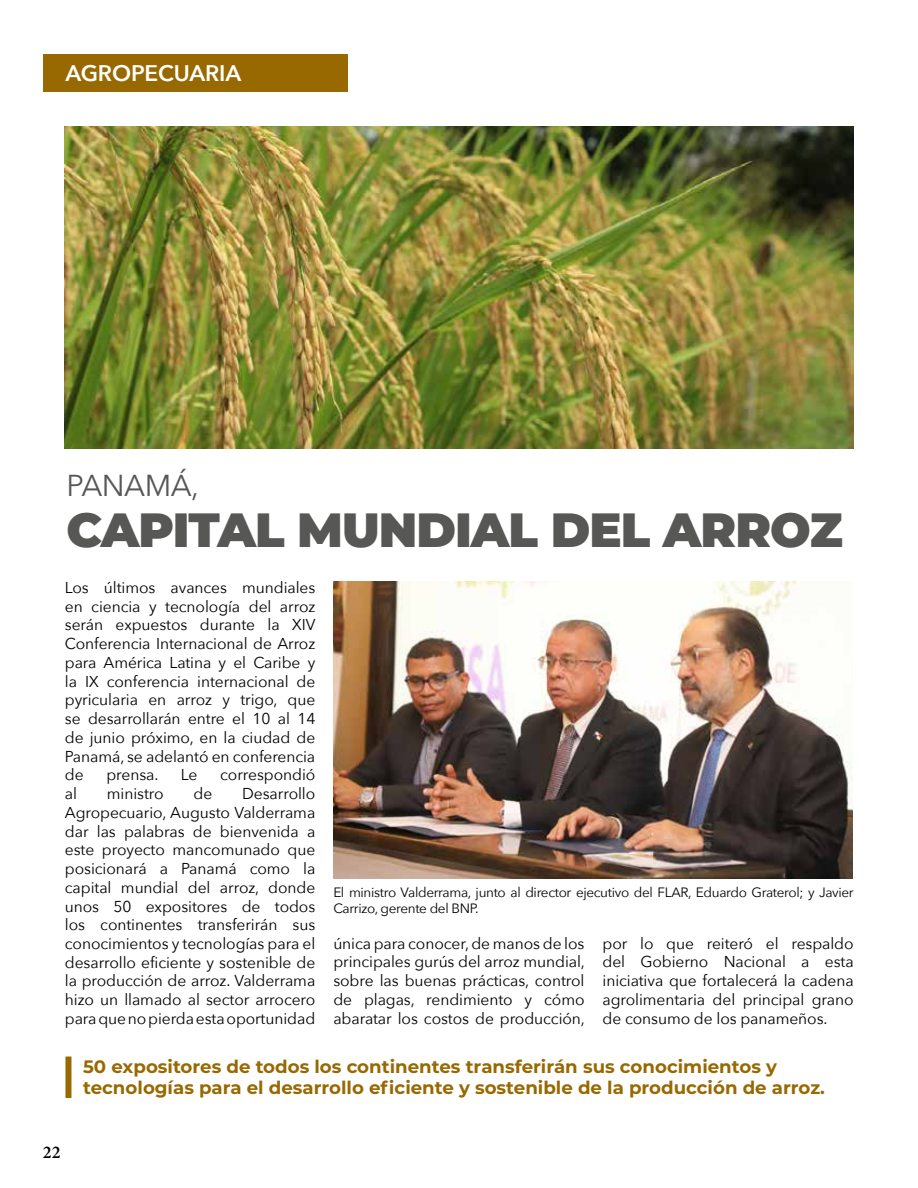
<style>
.page{position:relative;width:918px;height:1188px;background:#fff}
.page>*{position:absolute;margin:0;border:0;box-sizing:border-box;transform-origin:0 0}
.t1{font:900 48px "Montserrat";letter-spacing:-.02em;color:#575756}
.t2{font:30px "Avenir Next LT Pro";letter-spacing:-.02em;color:#575756}
.t3{font:600 22.5px "Avenir Next";letter-spacing:-.005em;color:#fff}
.t4{font:700 18px/21.6px "Montserrat";color:#986901}
.t5{font:600 18px "Minion Pro";color:#000}
.t6{font:15.75px/18.8px "Avenir Next";letter-spacing:-.005em;color:#000;text-align:justify}
.t7{font:13.5px/16.5px "Avenir Next";letter-spacing:-.025em;color:#000}
</style>
<div class="page">
<div style="left:43px;top:54px;width:305px;height:38px;background:#986901"></div>
<div style="left:65px;top:1057px;width:6px;height:41px;background:#986901"></div>
<img style="left:334px;top:581px;width:519px;height:297px">
<img style="left:65px;top:126px;width:789px;height:322px">
<h3 class="t3" style="left:65px;top:53px;width:178px">AGROPECUARIA</h3>
<h2 class="t2" style="left:67px;top:468px;width:134px">PANAMÁ,</h2>
<h1 class="t1" style="left:67px;top:494px;width:778px">CAPITAL MUNDIAL DEL ARROZ</h1>
<p class="t6" style="left:65px;top:577px;width:252px">Los últimos avances mundiales en ciencia y tecnología del arroz serán expuestos durante la XIV Conferencia Internacional de Arroz para América Latina y el Caribe y la IX conferencia internacional de pyricularia en arroz y trigo, que se desarrollarán entre el 10 al 14 de junio próximo, en la ciudad de Panamá, se adelantó en conferencia de</p>
<p class="t6" style="left:107px;top:765px;width:54px">prensa.</p>
<p class="t6" style="left:181px;top:765px;width:18px">Le</p>
<p class="t6" style="left:220px;top:765px;width:97px">correspondió</p>
<p class="t6" style="left:65px;top:784px;width:252px;text-indent:177px">Desarrollo Agropecuario, Augusto Valderrama dar las palabras de bienvenida a este proyecto mancomunado que posicionará a Panamá como la capital mundial del arroz, donde unos 50 expositores de todos los continentes transferirán sus conocimientos y tecnologías para el desarrollo eficiente y sostenible de la producción de arroz. Valderrama hizo un llamado al sector arrocero para que no pierda esta oportunidad</p>
<p class="t6" style="left:65px;top:784px;width:14px">al</p>
<p class="t6" style="left:107px;top:784px;width:58px">ministro</p>
<p class="t6" style="left:194px;top:784px;width:20px">de</p>
<p class="t7" style="left:333px;top:883px;width:522px">El ministro Valderrama, junto al director ejecutivo del FLAR, Eduardo Graterol; y Javier<br>Carrizo, gerente del BNP.</p>
<p class="t6" style="left:333px;top:933px;width:253px">única para conocer, de manos de los principales gurús del arroz mundial, sobre las buenas prácticas, control de plagas, rendimiento y cómo abaratar los costos de producción,</p>
<p class="t6" style="left:603px;top:933px;width:253px">por lo que reiteró el respaldo del Gobierno Nacional a esta iniciativa que fortalecerá la cadena agrolimentaria del principal grano de consumo de los panameños.</p>
<p class="t5" style="left:43px;top:1140px;width:19px">22</p>
<p class="t4" style="left:83px;top:1055px;width:743px">50 expositores de todos los continentes transferirán sus conocimientos y tecnologías para el desarrollo eficiente y sostenible de la producción de arroz.</p>
</div>
